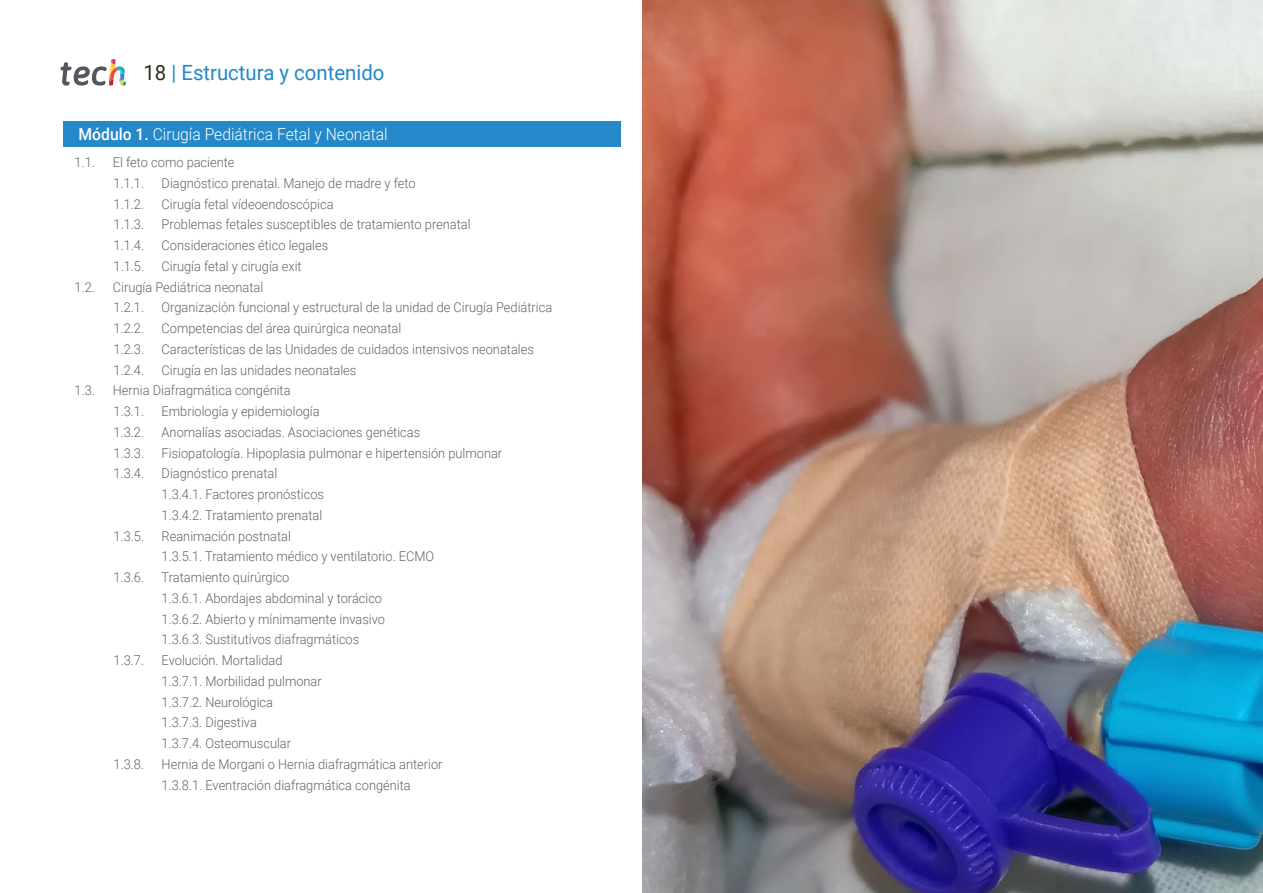
<style>
.page{position:relative;width:1263px;height:893px;background:#fff}
.page>*{position:absolute;margin:0;border:0;box-sizing:border-box;transform-origin:0 0}
.t1{font:21px "Roboto";color:#2488c9}
.t2{font:300 16.5px "Roboto";color:#fff;scale:.95 1}
.t3{font:300 13.5px/20.7px "Roboto";color:#61646a;scale:.95 1}
.s1{color:#312e20}
.s2{font-weight:500}
</style>
<div class="page">
<div style="left:64px;top:121px;width:557px;height:25px;background:#2488c9"></div>
<svg style="left:61px;top:59px;width:65px;height:27px"></svg>
<img style="left:642px;top:0;width:621px;height:893px">
<h1 class="t1" style="left:144px;top:57px;width:242px"><span class="s1">18</span> | Estructura y contenido</h1>
<p class="t2" style="left:79px;top:123px;width:327px"><span class="s2">Módulo 1.</span> Cirugía Pediátrica Fetal y Neonatal</p>
<p class="t3" style="left:75px;top:151px;width:23px">1.1.</p>
<p class="t3" style="left:113px;top:151px;width:130px">El feto como paciente<br>1.1.1.</p>
<p class="t3" style="left:162px;top:172px;width:269px">Diagnóstico prenatal. Manejo de madre y feto</p>
<p class="t3" style="left:114px;top:193px;width:34px">1.1.2.</p>
<p class="t3" style="left:162px;top:193px;width:182px">Cirugía fetal vídeoendoscópica</p>
<p class="t3" style="left:114px;top:214px;width:34px">1.1.3.</p>
<p class="t3" style="left:162px;top:214px;width:327px">Problemas fetales susceptibles de tratamiento prenatal</p>
<p class="t3" style="left:114px;top:234px;width:34px">1.1.4.</p>
<p class="t3" style="left:162px;top:234px;width:177px">Consideraciones ético legales</p>
<p class="t3" style="left:114px;top:255px;width:34px">1.1.5.</p>
<p class="t3" style="left:162px;top:255px;width:149px">Cirugía fetal y cirugía exit</p>
<p class="t3" style="left:75px;top:276px;width:23px">1.2.</p>
<p class="t3" style="left:113px;top:276px;width:160px">Cirugía Pediátrica neonatal<br>1.2.1.</p>
<p class="t3" style="left:162px;top:297px;width:413px">Organización funcional y estructural de la unidad de Cirugía Pediátrica</p>
<p class="t3" style="left:114px;top:317px;width:34px">1.2.2.</p>
<p class="t3" style="left:162px;top:317px;width:254px">Competencias del área quirúrgica neonatal</p>
<p class="t3" style="left:114px;top:338px;width:34px">1.2.3.</p>
<p class="t3" style="left:162px;top:338px;width:393px">Características de las Unidades de cuidados intensivos neonatales</p>
<p class="t3" style="left:114px;top:359px;width:34px">1.2.4.</p>
<p class="t3" style="left:162px;top:359px;width:206px">Cirugía en las unidades neonatales</p>
<p class="t3" style="left:75px;top:380px;width:23px">1.3.</p>
<p class="t3" style="left:113px;top:380px;width:189px">Hernia Diafragmática congénita<br>1.3.1.</p>
<p class="t3" style="left:162px;top:400px;width:168px">Embriología y epidemiología</p>
<p class="t3" style="left:114px;top:421px;width:34px">1.3.2.</p>
<p class="t3" style="left:162px;top:421px;width:274px">Anomalías asociadas. Asociaciones genéticas</p>
<p class="t3" style="left:114px;top:442px;width:34px">1.3.3.</p>
<p class="t3" style="left:162px;top:442px;width:360px">Fisiopatología. Hipoplasia pulmonar e hipertensión pulmonar</p>
<p class="t3" style="left:114px;top:463px;width:34px">1.3.4.</p>
<p class="t3" style="left:162px;top:463px;width:172px">Diagnóstico prenatal<br>1.3.4.1. Factores pronósticos<br>1.3.4.2. Tratamiento prenatal</p>
<p class="t3" style="left:114px;top:525px;width:34px">1.3.5.</p>
<p class="t3" style="left:162px;top:525px;width:288px">Reanimación postnatal<br>1.3.5.1. Tratamiento médico y ventilatorio. ECMO</p>
<p class="t3" style="left:114px;top:566px;width:34px">1.3.6.</p>
<p class="t3" style="left:162px;top:566px;width:237px">Tratamiento quirúrgico<br>1.3.6.1. Abordajes abdominal y torácico 1.3.6.2. Abierto y mínimamente invasivo 1.3.6.3. Sustitutivos diafragmáticos</p>
<p class="t3" style="left:114px;top:649px;width:34px">1.3.7.</p>
<p class="t3" style="left:162px;top:649px;width:170px">Evolución. Mortalidad<br>1.3.7.1. Morbilidad pulmonar<br>1.3.7.2. Neurológica<br>1.3.7.3. Digestiva<br>1.3.7.4. Osteomuscular</p>
<p class="t3" style="left:114px;top:753px;width:34px">1.3.8.</p>
<p class="t3" style="left:162px;top:753px;width:297px">Hernia de Morgani o Hernia diafragmática anterior<br>1.3.8.1. Eventración diafragmática congénita</p>
</div>
